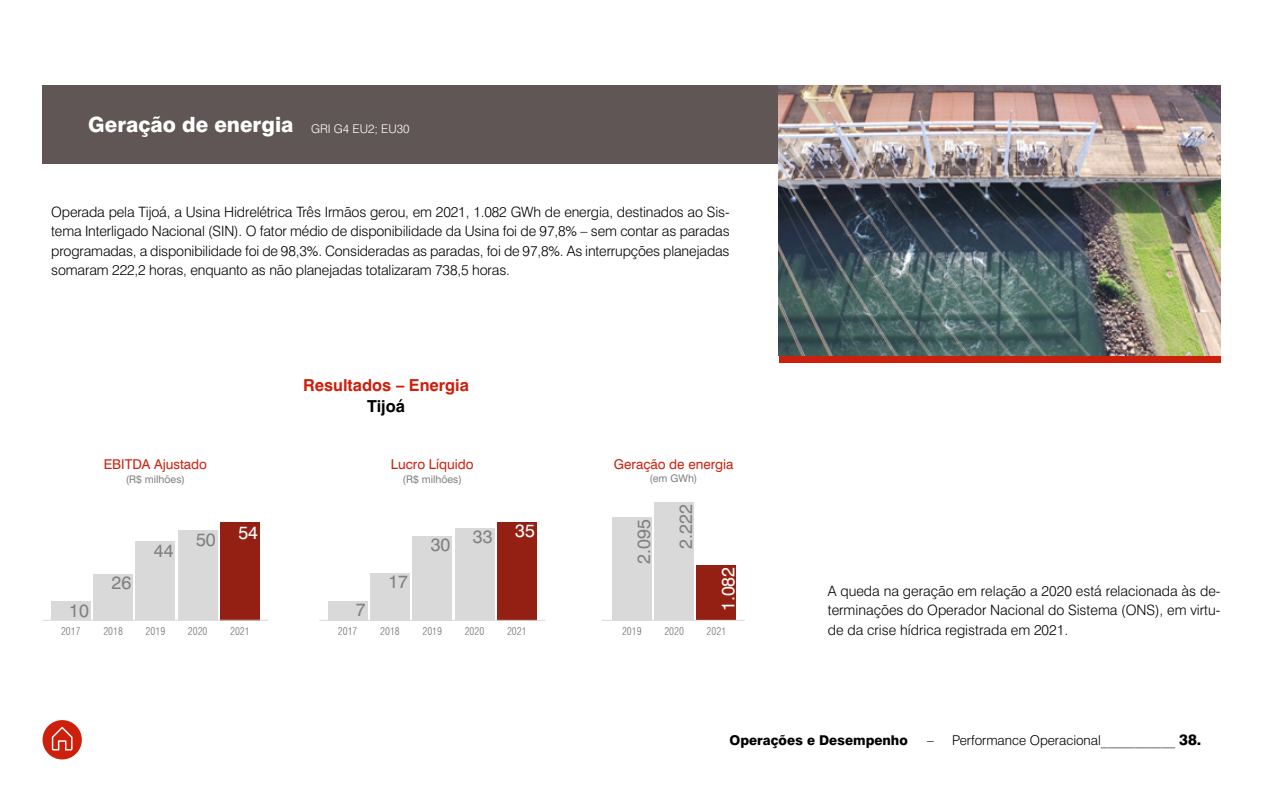
<style>
.page{position:relative;width:1263px;height:796px;background:#fff}
.page>*{position:absolute;margin:0;border:0;box-sizing:border-box;transform-origin:0 0}
.t1{font:800 21px "Swiss 721";color:#fff}
.t2{font:18px "Swiss 721 Roman";color:#808080}
.t3{font:18px "Swiss 721 Roman";color:#fff}
.t4{font:700 16.5px "Swiss 721";color:#cc200d}
.t5{font:700 16.5px "Swiss 721";color:#000}
.t6{font:800 15px "Swiss 721";color:#000}
.t7{font:300 14.25px/19.5px "Swiss 721";letter-spacing:-.005em;color:#000;text-align:justify}
.t8{font:13.5px "Swiss 721 Roman";color:#cc200d}
.t9{font:300 13.5px "Swiss 721";color:#000}
.t10{font:800 13.5px "Swiss 721";color:#000}
.t11{font:300 12px "Swiss 721";color:#fff}
.t12{font:300 condensed 10.5px "Swiss 721 BT";color:#747575}
.t13{font:10.5px "Swiss 721 Roman";color:#7f8080}
</style>
<div class="page">
<div style="left:43px;top:85px;width:815px;height:78px;background:#615656"></div>
<div style="left:51px;top:601px;width:40px;height:19px;background:#d9d9d9"></div>
<div style="left:94px;top:573px;width:39px;height:47px;background:#d9d9d9"></div>
<div style="left:136px;top:541px;width:39px;height:79px;background:#d9d9d9"></div>
<div style="left:178px;top:530px;width:39px;height:90px;background:#d9d9d9"></div>
<div style="left:220px;top:521px;width:40px;height:99px;background:#942013"></div>
<hr style="left:43px;top:619px;width:225px;height:1px;background:#d9d9d9">
<div style="left:328px;top:600px;width:39px;height:20px;background:#d9d9d9"></div>
<div style="left:370px;top:572px;width:40px;height:48px;background:#d9d9d9"></div>
<div style="left:413px;top:535px;width:39px;height:85px;background:#d9d9d9"></div>
<div style="left:455px;top:528px;width:39px;height:92px;background:#d9d9d9"></div>
<div style="left:497px;top:522px;width:39px;height:98px;background:#942013"></div>
<hr style="left:319px;top:619px;width:226px;height:1px;background:#d9d9d9">
<div style="left:612px;top:516px;width:39px;height:104px;background:#d9d9d9"></div>
<div style="left:654px;top:502px;width:40px;height:118px;background:#d9d9d9"></div>
<div style="left:697px;top:565px;width:39px;height:55px;background:#942013"></div>
<hr style="left:602px;top:619px;width:143px;height:1px;background:#d9d9d9">
<svg style="left:779px;top:355px;width:441px;height:7px;fill:#cc200d"></svg>
<img style="left:779px;top:85px;width:441px;height:270px">
<div style="left:43px;top:719px;width:39px;height:40px;background:#cc200d;border-radius:50%"></div>
<svg style="left:52px;top:726px;width:21px;height:24px"></svg>
<h1 class="t1" style="left:88px;top:112px;width:207px">Geração de energia</h1>
<p class="t11" style="left:311px;top:122px;width:100px">GRI G4 EU2; EU30</p>
<p class="t7" style="left:51px;top:201px;width:680px">Operada pela Tijoá, a Usina Hidrelétrica Três Irmãos gerou, em 2021, 1.082 GWh de energia, destinados ao Sis&shy;tema Interligado Nacional (SIN). O fator médio de disponibilidade da Usina foi de 97,8% – sem contar as paradas programadas, a disponibilidade foi de 98,3%. Consideradas as paradas, foi de 97,8%. As interrupções planejadas somaram 222,2 horas, enquanto as não planejadas totalizaram 738,5 horas.</p>
<p class="t4" style="left:303px;top:374px;width:167px">Resultados – Energia</p>
<p class="t5" style="left:367px;top:396px;width:39px">Tijoá</p>
<p class="t8" style="left:104px;top:456px;width:105px">EBITDA Ajustado</p>
<p class="t13" style="left:126px;top:472px;width:61px">(R$ milhões)</p>
<p class="t2" style="left:69px;top:599px;width:21px">10</p>
<p class="t2" style="left:112px;top:571px;width:21px">26</p>
<p class="t2" style="left:154px;top:539px;width:21px">44</p>
<p class="t2" style="left:196px;top:528px;width:21px">50</p>
<p class="t3" style="left:238px;top:521px;width:21px">54</p>
<p class="t2" style="left:356px;top:598px;width:11px">7</p>
<p class="t8" style="left:391px;top:456px;width:84px">Lucro Líquido</p>
<p class="t13" style="left:403px;top:472px;width:61px">(R$ milhões)</p>
<p class="t2" style="left:388px;top:570px;width:21px">17</p>
<p class="t2" style="left:431px;top:533px;width:21px">30</p>
<p class="t2" style="left:473px;top:525px;width:21px">33</p>
<p class="t3" style="left:515px;top:519px;width:21px">35</p>
<p class="t8" style="left:614px;top:456px;width:121px">Geração de energia</p>
<p class="t2" style="left:675px;top:548px;width:46px;rotate:-90deg">2.222</p>
<p class="t3" style="left:717px;top:611px;width:46px;rotate:-90deg">1.082</p>
<p class="t13" style="left:649px;top:471px;width:50px">(em GWh)</p>
<p class="t2" style="left:633px;top:563px;width:46px;rotate:-90deg">2.095</p>
<p class="t12" style="left:61px;top:624px;width:21px">2017</p>
<p class="t12" style="left:103px;top:624px;width:21px">2018</p>
<p class="t12" style="left:146px;top:624px;width:21px">2019</p>
<p class="t12" style="left:188px;top:624px;width:21px">2020</p>
<p class="t12" style="left:230px;top:624px;width:21px">2021</p>
<p class="t12" style="left:338px;top:624px;width:21px">2017</p>
<p class="t12" style="left:380px;top:624px;width:21px">2018</p>
<p class="t12" style="left:422px;top:624px;width:21px">2019</p>
<p class="t12" style="left:465px;top:624px;width:21px">2020</p>
<p class="t12" style="left:507px;top:624px;width:21px">2021</p>
<p class="t12" style="left:622px;top:624px;width:21px">2019</p>
<p class="t12" style="left:664px;top:624px;width:21px">2020</p>
<p class="t12" style="left:707px;top:624px;width:21px">2021</p>
<p class="t7" style="left:828px;top:580px;width:394px">A queda na geração em relação a 2020 está relacionada às de&shy;terminações do Operador Nacional do Sistema (ONS), em virtu&shy;de da crise hídrica registrada em 2021.</p>
<p class="t10" style="left:730px;top:731px;width:180px">Operações e Desempenho</p>
<p class="t9" style="left:927px;top:731px;width:249px">– Performance Operacional___________</p>
<p class="t6" style="left:1179px;top:730px;width:24px">38.</p>
</div>
